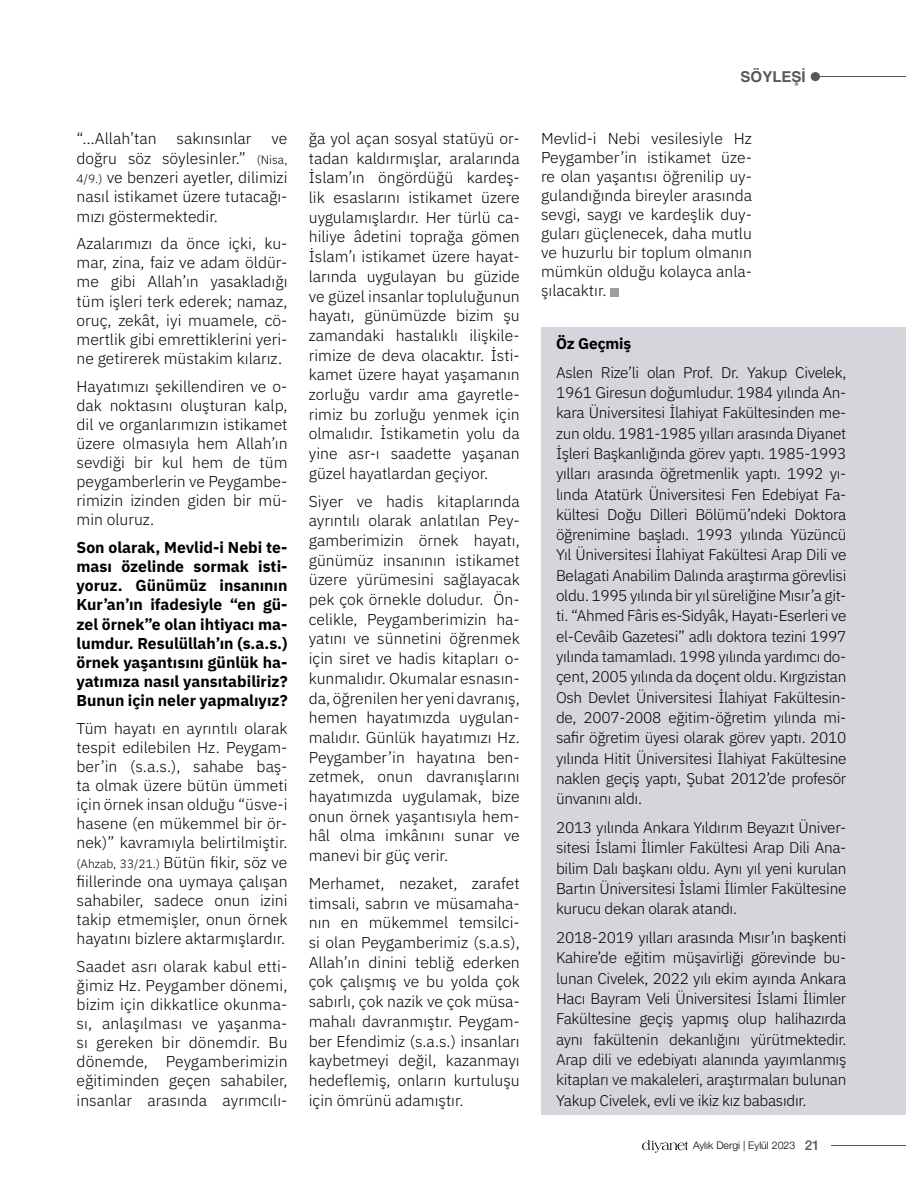
<style>
.page{position:relative;width:906px;height:1195px;background:#fff}
.page>*{position:absolute;margin:0;border:0;box-sizing:border-box;transform-origin:0 0}
.t1{font:300 15.75px/19.6px "IBM Plex Sans";color:#000;text-align:justify}
.t2{font:700 15.75px/19px "IBM Plex Sans";color:#000;text-align:justify}
.t3{font:300 15.45px/20.2px "IBM Plex Sans";letter-spacing:-.02em;color:#000;text-align:justify}
.t4{font:700 15.45px "IBM Plex Sans";letter-spacing:-.01em;color:#000}
.t5{font:700 15px "Helvetica";color:#575756}
.t6{font:300 10.5px "Helvetica Neue LT Pro";color:#000}
.s1{font-size:12px}
.s2{font-weight:500;font-size:13.5px;color:#575756}
</style>
<div class="page">
<div style="left:541px;top:327px;width:365px;height:787px;background:#d5d6db"></div>
<div style="left:610px;top:288px;width:8px;height:8px;background:#9d9d9c"></div>
<hr style="left:831px;top:1145px;width:75px;height:1px;background:#575756">
<hr style="left:820px;top:76px;width:86px;height:1px;background:#575756">
<div style="left:810px;top:72px;width:10px;height:9px;background:#575756;border-radius:50%"></div>
<svg style="left:642px;top:1140px;width:46px;height:13px"></svg>
<p class="t1" style="left:77px;top:127px;width:82px">“…Allah’tan</p>
<p class="t1" style="left:177px;top:127px;width:76px">sakınsınlar</p>
<p class="t1" style="left:77px;top:128px;width:212px;text-indent:195px">ve doğru söz söylesinler.” <span class="s1">(Nisa, 4/9.)</span> ve benzeri ayetler, dilimizi nasıl istikamet üzere tutacağı&shy;mızı göstermektedir.</p>
<p class="t1" style="left:77px;top:233px;width:212px;line-height:19px">Azalarımızı da önce içki, ku&shy;mar, zina, faiz ve adam öldür&shy;me gibi Allah’ın yasakladığı tüm işleri terk ederek; namaz, oruç, zekât, iyi muamele, cö&shy;mertlik gibi emrettiklerini yeri&shy;ne getirerek müstakim kılarız.</p>
<p class="t1" style="left:77px;top:375px;width:212px;line-height:19px">Hayatımızı şekillendiren ve o&shy;dak noktasını oluşturan kalp, dil ve organlarımızın istikamet üzere olmasıyla hem Allah’ın sevdiği bir kul hem de tüm peygamberlerin ve Peygambe&shy;rimizin izinden giden bir mü&shy;min oluruz.</p>
<p class="t2" style="left:77px;top:537px;width:212px">Son olarak, Mevlid-i Nebi te&shy;ması özelinde sormak isti&shy;yoruz. Günümüz insanının Kur’an’ın ifadesiyle “en gü&shy;zel örnek”e olan ihtiyacı ma&shy;lumdur. Resulüllah’ın (s.a.s.) örnek yaşantısını günlük ha&shy;yatımıza nasıl yansıtabiliriz?<br>Bunun için neler yapmalıyız?</p>
<p class="t1" style="left:77px;top:717px;width:212px;line-height:19px">Tüm hayatı en ayrıntılı olarak tespit edilebilen Hz. Peygam&shy;ber’in (s.a.s.), sahabe baş&shy;ta olmak üzere bütün ümmeti için örnek insan olduğu “üsve-i hasene (en mükemmel bir ör&shy;nek)” kavramıyla belirtilmiştir. <span class="s1">(Ahzab, 33/21.)</span> Bütün fikir, söz ve fiillerinde ona uymaya çalışan sahabiler, sadece onun izini takip etmemişler, onun örnek hayatını bizlere aktarmışlardır.</p>
<p class="t1" style="left:77px;top:955px;width:212px;line-height:19.2px">Saadet asrı olarak kabul etti&shy;ğimiz Hz. Peygamber dönemi, bizim için dikkatlice okunma&shy;sı, anlaşılması ve yaşanma&shy;sı gereken bir dönemdir. Bu dönemde, Peygamberimizin eğitiminden geçen sahabiler, insanlar arasında ayrımcılı-</p>
<p class="t1" style="left:309px;top:127px;width:212px">ğa yol açan sosyal statüyü or&shy;tadan kaldırmışlar, aralarında İslam’ın öngördüğü kardeş&shy;lik esaslarını istikamet üzere uygulamışlardır. Her türlü ca&shy;hiliye âdetini toprağa gömen İslam’ı istikamet üzere hayat&shy;larında uygulayan bu güzide ve güzel insanlar topluluğunun hayatı, günümüzde bizim şu zamandaki hastalıklı ilişkile&shy;rimize de deva olacaktır. İsti&shy;kamet üzere hayat yaşamanın zorluğu vardır ama gayretle&shy;rimiz bu zorluğu yenmek için olmalıdır. İstikametin yolu da yine asr-ı saadette yaşanan güzel hayatlardan geçiyor.</p>
<p class="t1" style="left:309px;top:490px;width:212px">Siyer ve hadis kitaplarında ayrıntılı olarak anlatılan Pey&shy;gamberimizin örnek hayatı, günümüz insanının istikamet üzere yürümesini sağlayacak pek çok örnekle doludur. Ön&shy;celikle, Peygamberimizin ha&shy;yatını ve sünnetini öğrenmek için siret ve hadis kitapları o&shy;kunmalıdır. Okumalar esnasın&shy;da, öğrenilen her yeni davranış, hemen hayatımızda uygulan&shy;malıdır. Günlük hayatımızı Hz.<br>Peygamber’in hayatına ben&shy;zetmek, onun davranışlarını hayatımızda uygulamak, bize onun örnek yaşantısıyla hem&shy;hâl olma imkânını sunar ve manevi bir güç verir.</p>
<p class="t1" style="left:309px;top:872px;width:212px">Merhamet, nezaket, zarafet timsali, sabrın ve müsamaha&shy;nın en mükemmel temsilci&shy;si olan Peygamberimiz (s.a.s), Allah’ın dinini tebliğ ederken çok çalışmış ve bu yolda çok sabırlı, çok nazik ve çok müsa&shy;mahalı davranmıştır. Peygam&shy;ber Efendimiz (s.a.s.) insanları kaybetmeyi değil, kazanmayı hedeflemiş, onların kurtuluşu için ömrünü adamıştır.</p>
<p class="t5" style="left:740px;top:67px;width:67px">SÖYLEŞİ</p>
<p class="t1" style="left:541px;top:128px;width:212px;line-height:19px">Mevlid-i Nebi vesilesiyle Hz Peygamber’in istikamet üze&shy;re olan yaşantısı öğrenilip uy&shy;gulandığında bireyler arasında sevgi, saygı ve kardeşlik duy&shy;guları güçlenecek, daha mutlu ve huzurlu bir toplum olmanın mümkün olduğu kolayca anla&shy;şılacaktır.</p>
<p class="t4" style="left:556px;top:331px;width:77px">Öz Geçmiş</p>
<p class="t3" style="left:556px;top:361px;width:292px">Aslen Rize’li olan Prof. Dr. Yakup Civelek, 1961 Giresun doğumludur. 1984 yılında An&shy;kara Üniversitesi İlahiyat Fakültesinden me&shy;zun oldu. 1981-1985 yılları arasında Diyanet İşleri Başkanlığında görev yaptı. 1985-1993 yılları arasında öğretmenlik yaptı. 1992 yı&shy;lında Atatürk Üniversitesi Fen Edebiyat Fa&shy;kültesi Doğu Dilleri Bölümü’ndeki Doktora öğrenimine başladı. 1993 yılında Yüzüncü Yıl Üniversitesi İlahiyat Fakültesi Arap Dili ve Belagati Anabilim Dalında araştırma görevlisi oldu. 1995 yılında bir yıl süreliğine Mısır’a git&shy;ti. “Ahmed Fâris es-Sidyâk, Hayatı-Eserleri ve el-Cevâib Gazetesi” adlı doktora tezini 1997 yılında tamamladı. 1998 yılında yardımcı do&shy;çent, 2005 yılında da doçent oldu. Kırgızistan Osh Devlet Üniversitesi İlahiyat Fakültesin&shy;de, 2007-2008 eğitim-öğretim yılında mi&shy;safir öğretim üyesi olarak görev yaptı. 2010 yılında Hitit Üniversitesi İlahiyat Fakültesine naklen geçiş yaptı, Şubat 2012’de profesör ünvanını aldı.</p>
<p class="t3" style="left:556px;top:816px;width:292px">2013 yılında Ankara Yıldırım Beyazıt Üniver&shy;sitesi İslami İlimler Fakültesi Arap Dili Ana&shy;bilim Dalı başkanı oldu. Aynı yıl yeni kurulan Bartın Üniversitesi İslami İlimler Fakültesine kurucu dekan olarak atandı.</p>
<p class="t3" style="left:556px;top:926px;width:292px">2018-2019 yılları arasında Mısır’ın başkenti Kahire’de eğitim müşavirliği görevinde bu&shy;lunan Civelek, 2022 yılı ekim ayında Ankara Hacı Bayram Veli Üniversitesi İslami İlimler Fakültesine geçiş yapmış olup halihazırda aynı fakültenin dekanlığını yürütmektedir.<br>Arap dili ve edebiyatı alanında yayımlanmış kitapları ve makaleleri, araştırmaları bulunan Yakup Civelek, evli ve ikiz kız babasıdır.</p>
<p class="t6" style="left:693px;top:1139px;width:128px">Aylık Dergi | Eylül 2023 <span class="s2">21</span></p>
</div>
